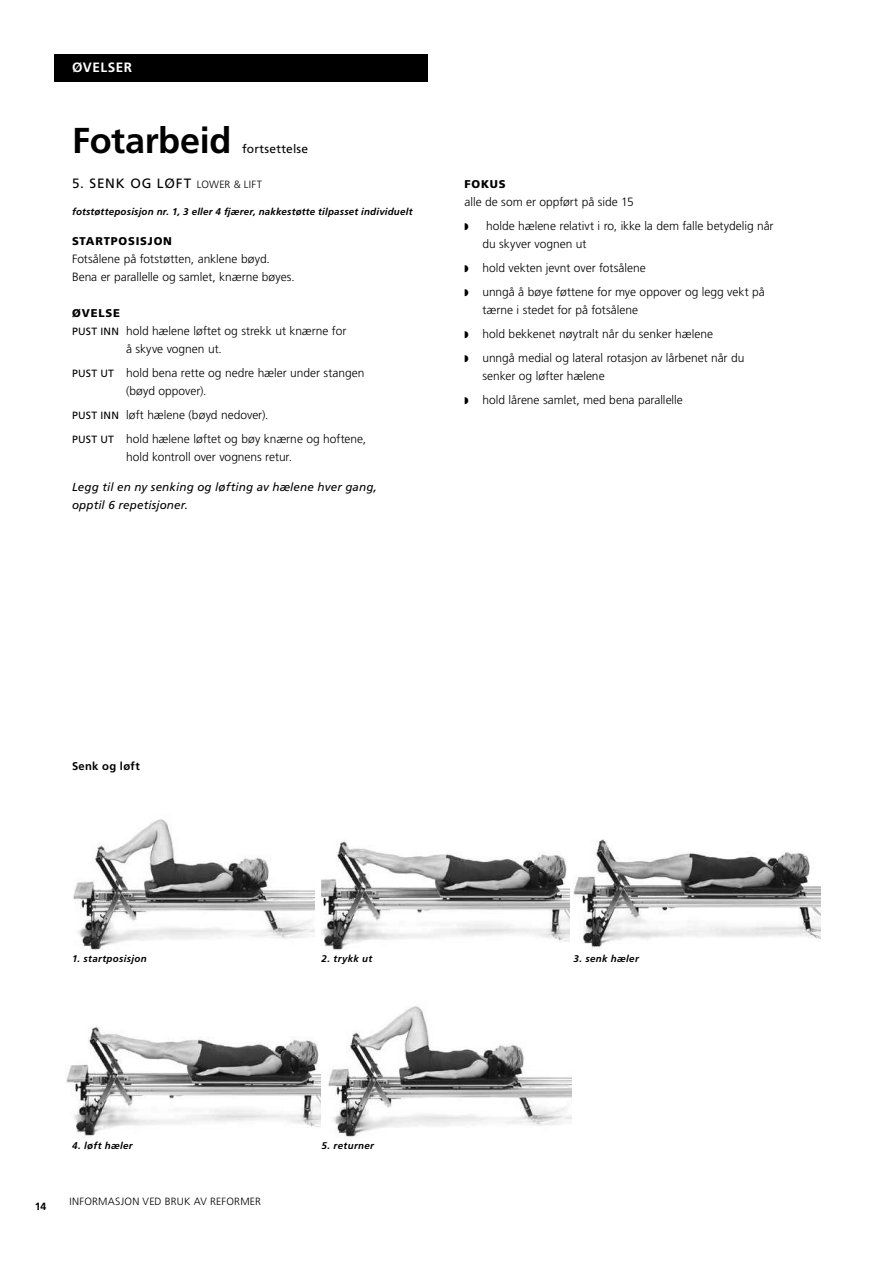
<style>
.page{position:relative;width:893px;height:1263px;background:#fff}
.page>*{position:absolute;margin:0;border:0;box-sizing:border-box;transform-origin:0 0}
.t1{font:700 36px "Frutiger LT Std";letter-spacing:-.01em;color:#000}
.t2{font:13.5px "Frutiger LT Std";letter-spacing:.06em;color:#000}
.t3{font:700 13.5px "Frutiger LT Std";letter-spacing:.035em;color:#fff}
.t4{font:300 12px/24px "Frutiger LT Std";color:#000}
.t5{font:12px "Frutiger LT Std";letter-spacing:.02em;color:#000}
.t6{font:italic 11.7px/18px "Frutiger LT Std";letter-spacing:.01em;color:#000}
.t7{font:900 11.25px "Frutiger LT Std";letter-spacing:.07em;color:#000}
.t8{font:700 11.25px "Frutiger LT Std";letter-spacing:.03em;color:#000}
.t9{font:300 10.5px "Frutiger LT Std";letter-spacing:.025em;color:#000}
.t10{font:700 10.5px "Frutiger LT Std";color:#000}
.t11{font:italic 700 9.75px "Frutiger LT Std";letter-spacing:.025em;color:#000}
.s1{font-weight:300;font-size:10.5px}
.s2{font-weight:400;font-size:10.5px}
</style>
<div class="page">
<img style="left:328px;top:1006px;width:244px;height:131px">
<img style="left:66px;top:1026px;width:254px;height:110px">
<img style="left:73px;top:819px;width:242px;height:131px">
<img style="left:322px;top:841px;width:247px;height:109px">
<img style="left:573px;top:839px;width:248px;height:110px">
<div style="left:54px;top:54px;width:374px;height:27px;background:#000"></div>
<p class="t3" style="left:72px;top:60px;width:62px">ØVELSER</p>
<h1 class="t1" style="left:72px;top:119px;width:161px">Fotarbeid</h1>
<p class="t5" style="left:242px;top:142px;width:68px">fortsettelse</p>
<p class="t2" style="left:72px;top:175px;width:191px">5. SENK OG LØFT <span class="s1">LOWER &amp; LIFT</span></p>
<p class="t11" style="left:72px;top:205px;width:342px">fotstøtteposisjon nr. 1, 3 eller 4 fjærer, nakkestøtte tilpasset individuelt</p>
<p class="t7" style="left:72px;top:234px;width:102px">STARTPOSISJON</p>
<p class="t4" style="left:72px;top:250px;width:224px;line-height:18px">Fotsålene på fotstøtten, anklene bøyd.<br>Bena er parallelle og samlet, knærne bøyes.</p>
<p class="t7" style="left:72px;top:306px;width:49px">ØVELSE</p>
<p class="t4" style="left:126px;top:322px;width:222px;line-height:18px;text-indent:-54px"><span class="s2">PUST INN</span> hold hælene løftet og strekk ut knærne for å skyve vognen ut.</p>
<p class="t4" style="left:126px;top:364px;width:240px;line-height:18px;text-indent:-54px"><span class="s2">PUST UT</span> hold bena rette og nedre hæler under stangen (bøyd oppover).</p>
<p class="t4" style="left:72px;top:403px;width:296px"><span class="s2">PUST INN</span> løft hælene (bøyd nedover).<br><span class="s2">PUST UT</span> hold hælene løftet og bøy knærne og hoftene,</p>
<p class="t4" style="left:126px;top:445px;width:168px">hold kontroll over vognens retur.</p>
<p class="t6" style="left:72px;top:478px;width:306px">Legg til en ny senking og løfting av hælene hver gang, opptil 6 repetisjoner.</p>
<p class="t7" style="left:464px;top:177px;width:43px">FOKUS</p>
<p class="t4" style="left:486px;top:190px;width:289px;text-indent:-22px">alle de som er oppført på side 15<br>holde hælene relativt i ro, ikke la dem falle betydelig når</p>
<p class="t4" style="left:482px;top:232px;width:284px">du skyver vognen ut<br>hold vekten jevnt over fotsålene<br>unngå å bøye føttene for mye oppover og legg vekt på</p>
<p class="t4" style="left:482px;top:298px;width:263px">tærne i stedet for på fotsålene<br>hold bekkenet nøytralt når du senker hælene unngå medial og lateral rotasjon av lårbenet når du</p>
<p class="t4" style="left:482px;top:364px;width:202px">senker og løfter hælene<br>hold lårene samlet, med bena parallelle</p>
<p class="t8" style="left:72px;top:759px;width:69px">Senk og løft</p>
<p class="t11" style="left:72px;top:953px;width:76px">1. startposisjon</p>
<p class="t11" style="left:322px;top:953px;width:52px">2. trykk ut</p>
<p class="t11" style="left:573px;top:953px;width:67px">3. senk hæler</p>
<p class="t10" style="left:35px;top:1200px;width:13px">14</p>
<p class="t11" style="left:72px;top:1140px;width:62px">4. løft hæler</p>
<p class="t11" style="left:322px;top:1140px;width:54px">5. returner</p>
<p class="t9" style="left:69px;top:1196px;width:193px">INFORMASJON VED BRUK AV REFORMER</p>
</div>
